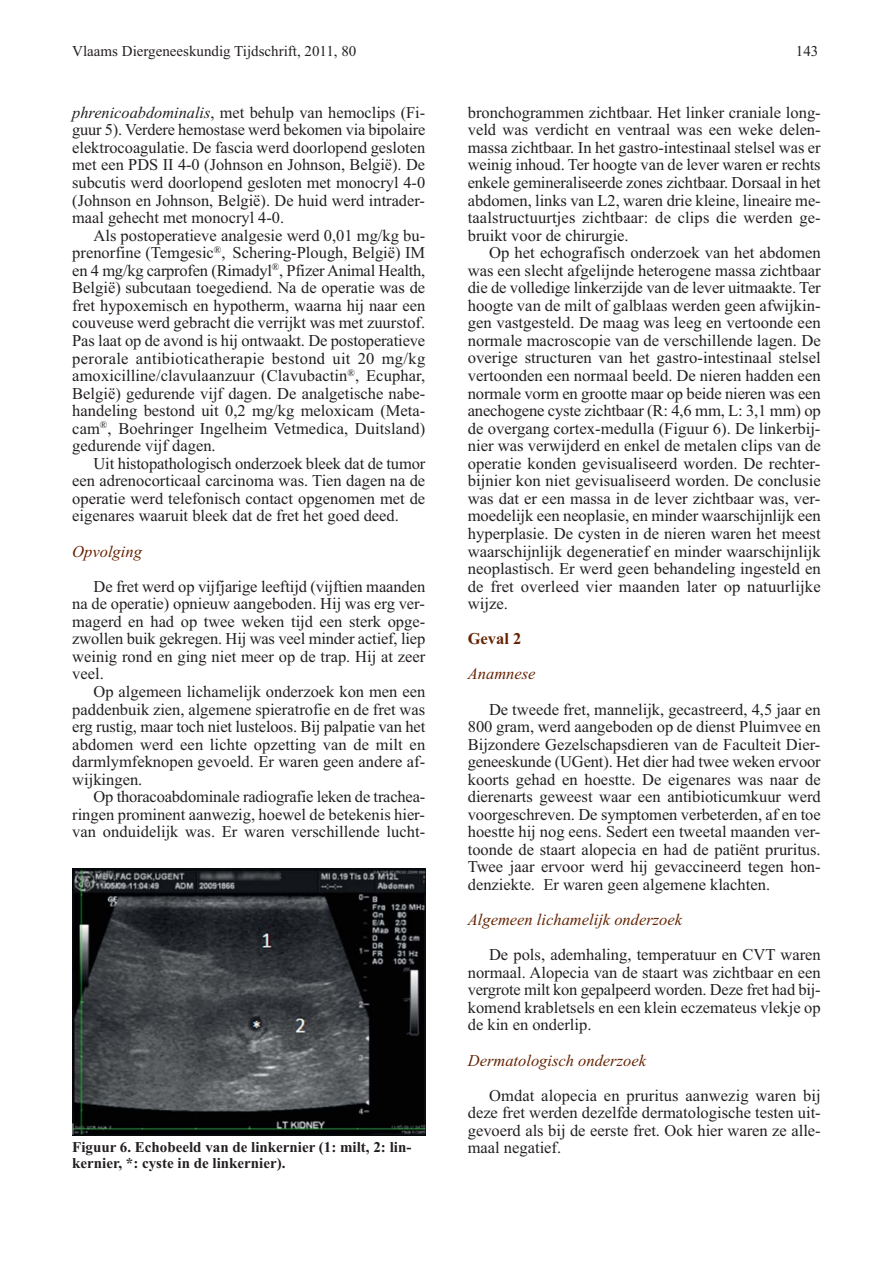
<style>
.page{position:relative;width:893px;height:1263px;background:#fff}
.page>*{position:absolute;margin:0;border:0;box-sizing:border-box;transform-origin:0 0}
.t1{font:16.5px/17.5px "Times New Roman";color:#231f20;text-align:justify}
.t2{font:italic 16.5px "Times New Roman";color:#642200}
.t3{font:700 16.5px "Times New Roman";color:#642200}
.t4{font:700 15px "Times New Roman";color:#231f20}
.t5{font:15px "Times New Roman";color:#231f20}
.s1{font-style:italic}
</style>
<div class="page">
<img style="left:72px;top:868px;width:353px;height:267px">
<p class="t5" style="left:72px;top:46px;width:286px">Vlaams Diergeneeskundig Tijdschrift, 2011, 80</p>
<p class="t5" style="left:796px;top:46px;width:24px">143</p>
<p class="t1" style="left:72px;top:105px;width:354px"><span class="s1">phrenicoabdominalis</span>, met behulp van hemoclips (Fi&shy;guur 5). Verdere hemostase werd bekomen via bipolaire elektrocoagulatie. De fascia werd doorlopend gesloten met een PDS II 4-0 (Johnson en Johnson, België). De subcutis werd doorlopend gesloten met monocryl 4-0 (Johnson en Johnson, België). De huid werd intrader&shy;maal gehecht met monocryl 4-0.</p>
<p class="t1" style="left:72px;top:228px;width:354px;text-indent:21px">Als postoperatieve analgesie werd 0,01 mg/kg bu&shy;prenorfine (Temgesic<sup>®</sup>, Schering-Plough, België) IM en 4 mg/kg carprofen (Rimadyl<sup>®</sup>, Pfizer Animal Health, België) subcutaan toegediend. Na de operatie was de fret hypoxemisch en hypotherm, waarna hij naar een couveuse werd gebracht die verrijkt was met zuurstof.<br>Pas laat op de avond is hij ontwaakt. De postoperatieve perorale antibioticatherapie bestond uit 20 mg/kg amoxicilline/clavulaanzuur (Clavubactin<sup>®</sup>, Ecuphar, België) gedurende vijf dagen. De analgetische nabe&shy;handeling bestond uit 0,2 mg/kg meloxicam (Meta&shy;cam<sup>®</sup>, Boehringer Ingelheim Vetmedica, Duitsland) gedurende vijf dagen.</p>
<p class="t1" style="left:72px;top:456px;width:354px;text-indent:21px">Uit histopathologisch onderzoek bleek dat de tumor een adrenocorticaal carcinoma was. Tien dagen na de operatie werd telefonisch contact opgenomen met de eigenares waaruit bleek dat de fret het goed deed.</p>
<p class="t2" style="left:72px;top:545px;width:71px">Opvolging</p>
<p class="t1" style="left:72px;top:579px;width:354px;text-indent:21px">De fret werd op vijfjarige leeftijd (vijftien maanden na de operatie) opnieuw aangeboden. Hij was erg ver&shy;magerd en had op twee weken tijd een sterk opge&shy;zwollen buik gekregen. Hij was veel minder actief, liep weinig rond en ging niet meer op de trap. Hij at zeer veel.</p>
<p class="t1" style="left:72px;top:684px;width:354px;text-indent:21px">Op algemeen lichamelijk onderzoek kon men een paddenbuik zien, algemene spieratrofie en de fret was erg rustig, maar toch niet lusteloos. Bij palpatie van het abdomen werd een lichte opzetting van de milt en darmlymfeknopen gevoeld. Er waren geen andere af&shy;wijkingen.</p>
<p class="t1" style="left:72px;top:789px;width:354px;text-indent:21px">Op thoracoabdominale radiografie leken de trachea&shy;ringen prominent aanwezig, hoewel de betekenis hier&shy;van onduidelijk was. Er waren verschillende lucht-</p>
<p class="t1" style="left:468px;top:105px;width:354px">bronchogrammen zichtbaar. Het linker craniale long&shy;veld was verdicht en ventraal was een weke delen&shy;massa zichtbaar. In het gastro-intestinaal stelsel was er weinig inhoud. Ter hoogte van de lever waren er rechts enkele gemineraliseerde zones zichtbaar. Dorsaal in het abdomen, links van L2, waren drie kleine, lineaire me&shy;taalstructuurtjes zichtbaar: de clips die werden ge&shy;bruikt voor de chirurgie.</p>
<p class="t1" style="left:468px;top:245px;width:354px;text-indent:21px">Op het echografisch onderzoek van het abdomen was een slecht afgelijnde heterogene massa zichtbaar die de volledige linkerzijde van de lever uitmaakte. Ter hoogte van de milt of galblaas werden geen afwijkin&shy;gen vastgesteld. De maag was leeg en vertoonde een normale macroscopie van de verschillende lagen. De overige structuren van het gastro-intestinaal stelsel vertoonden een normaal beeld. De nieren hadden een normale vorm en grootte maar op beide nieren was een anechogene cyste zichtbaar (R: 4,6 mm, L: 3,1 mm) op de overgang cortex-medulla (Figuur 6). De linkerbij&shy;nier was verwijderd en enkel de metalen clips van de operatie konden gevisualiseerd worden. De rechter&shy;bijnier kon niet gevisualiseerd worden. De conclusie was dat er een massa in de lever zichtbaar was, ver&shy;moedelijk een neoplasie, en minder waarschijnlijk een hyperplasie. De cysten in de nieren waren het meest waarschijnlijk degeneratief en minder waarschijnlijk neoplastisch. Er werd geen behandeling ingesteld en de fret overleed vier maanden later op natuurlijke wijze.</p>
<p class="t3" style="left:468px;top:633px;width:55px">Geval 2</p>
<p class="t2" style="left:468px;top:668px;width:69px">Anamnese</p>
<p class="t1" style="left:468px;top:702px;width:354px;text-indent:21px">De tweede fret, mannelijk, gecastreerd, 4,5 jaar en 800 gram, werd aangeboden op de dienst Pluimvee en Bijzondere Gezelschapsdieren van de Faculteit Dier&shy;geneeskunde (UGent). Het dier had twee weken ervoor koorts gehad en hoestte. De eigenares was naar de dierenarts geweest waar een antibioticumkuur werd voorgeschreven. De symptomen verbeterden, af en toe hoestte hij nog eens. Sedert een tweetal maanden ver&shy;toonde de staart alopecia en had de patiënt pruritus.<br>Twee jaar ervoor werd hij gevaccineerd tegen hon&shy;denziekte. Er waren geen algemene klachten.</p>
<p class="t2" style="left:468px;top:914px;width:216px">Algemeen lichamelijk onderzoek</p>
<p class="t1" style="left:468px;top:947px;width:354px;text-indent:21px">De pols, ademhaling, temperatuur en CVT waren normaal. Alopecia van de staart was zichtbaar en een vergrote milt kon gepalpeerd worden. Deze fret had bij&shy;komend krabletsels en een klein eczemateus vlekje op de kin en onderlip.</p>
<p class="t2" style="left:468px;top:1054px;width:180px">Dermatologisch onderzoek</p>
<p class="t1" style="left:468px;top:1088px;width:354px;text-indent:21px">Omdat alopecia en pruritus aanwezig waren bij deze fret werden dezelfde dermatologische testen uit&shy;gevoerd als bij de eerste fret. Ook hier waren ze alle-</p>
<p class="t4" style="left:72px;top:1142px;width:341px">Figuur 6. Echobeeld van de linkernier (1: milt, 2: lin-</p>
<p class="t1" style="left:468px;top:1140px;width:95px">maal negatief.</p>
<p class="t4" style="left:72px;top:1158px;width:215px">kernier, *: cyste in de linkernier).</p>
</div>
